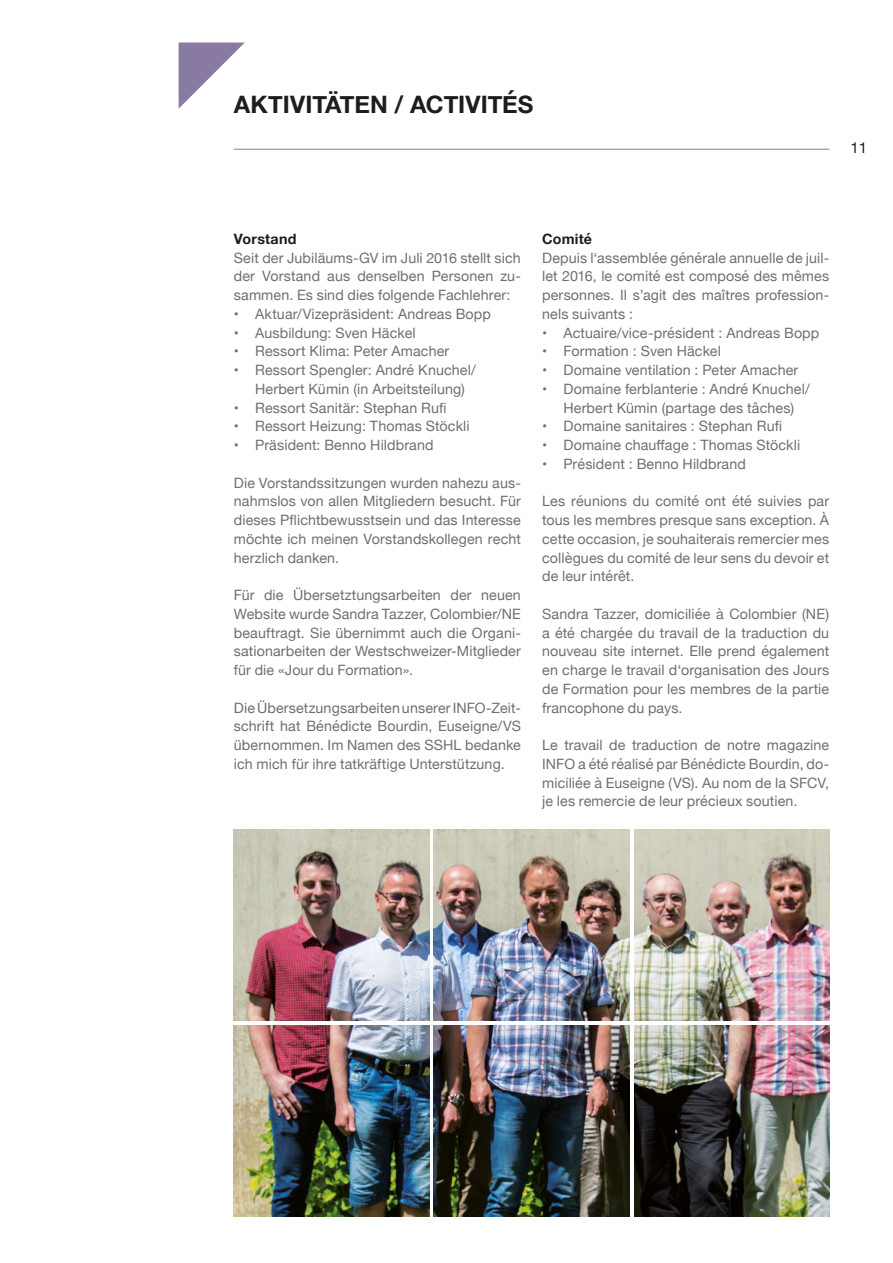
<style>
.page{position:relative;width:893px;height:1263px;background:#fff}
.page>*{position:absolute;margin:0;border:0;box-sizing:border-box;transform-origin:0 0}
.t1{font:700 24px "Helvetica Neue";letter-spacing:-.005em;color:#1d1d1b}
.t2{font:15px "Helvetica Neue";color:#1d1d1b}
.Text{font:14.25px/18.8px "Helvetica Neue";letter-spacing:.01em;color:#706f6f;text-align:justify}
.Titel{font:700 14.25px "Helvetica Neue";letter-spacing:.015em;color:#1d1d1b}
</style>
<div class="page">
<hr style="left:234px;top:149px;width:595px;height:1px;background:#897aa2">
<svg style="left:179px;top:43px;width:65px;height:65px"></svg>
<img style="left:634px;top:829px;width:195px;height:192px">
<img style="left:434px;top:1025px;width:195px;height:191px">
<img style="left:234px;top:1025px;width:195px;height:191px">
<img style="left:634px;top:1025px;width:195px;height:191px">
<img style="left:434px;top:829px;width:196px;height:192px">
<img style="left:234px;top:829px;width:195px;height:192px">
<p class="t1" style="left:234px;top:85px;width:301px">AKTIVITÄTEN / ACTIVITÉS</p>
<p class="t2" style="left:850px;top:137px;width:18px">11</p>
<p class="Titel" style="left:234px;top:227px;width:64px">Vorstand</p>
<p class="Text" style="left:234px;top:249px;width:289px">Seit der Jubiläums-GV im Juli 2016 stellt sich der Vorstand aus denselben Personen zu&shy;sammen. Es sind dies folgende Fachlehrer:</p>
<p class="Text" style="left:234px;top:305px;width:259px">• Aktuar/Vizepräsident: Andreas Bopp</p>
<p class="Text" style="left:234px;top:324px;width:183px">• Ausbildung: Sven Häckel</p>
<p class="Text" style="left:234px;top:343px;width:217px">• Ressort Klima: Peter Amacher</p>
<p class="Text" style="left:255px;top:361px;width:222px;text-indent:-21px">• Ressort Spengler: André Knuchel/<br>Herbert Kümin (in Arbeitsteilung)</p>
<p class="Text" style="left:234px;top:399px;width:214px">• Ressort Sanitär: Stephan Rufi</p>
<p class="Text" style="left:234px;top:418px;width:237px">• Ressort Heizung: Thomas Stöckli</p>
<p class="Text" style="left:234px;top:436px;width:201px">• Präsident: Benno Hildbrand</p>
<p class="Text" style="left:234px;top:474px;width:289px">Die Vorstandssitzungen wurden nahezu aus&shy;nahmslos von allen Mitgliedern besucht. Für dieses Pflichtbewusstsein und das Interesse möchte ich meinen Vorstandskollegen recht herzlich danken.</p>
<p class="Text" style="left:234px;top:586px;width:289px">Für die Übersetztungsarbeiten der neuen Website wurde Sandra Tazzer, Colombier/NE beauftragt. Sie übernimmt auch die Organi&shy;sationarbeiten der Westschweizer-Mitglieder für die «Jour du Formation».</p>
<p class="Text" style="left:234px;top:699px;width:289px">Die Übersetzungsarbeiten unserer INFO-Zeit&shy;schrift hat Bénédicte Bourdin, Euseigne/VS übernommen. Im Namen des SSHL bedanke ich mich für ihre tatkräftige Unterstützung.</p>
<p class="Titel" style="left:542px;top:227px;width:51px">Comité</p>
<p class="Text" style="left:542px;top:249px;width:289px">Depuis l‘assemblée générale annuelle de juil&shy;let 2016, le comité est composé des mêmes personnes. Il s’agit des maîtres profession&shy;nels suivants :</p>
<p class="Text" style="left:542px;top:324px;width:279px">• Actuaire/vice-président : Andreas Bopp</p>
<p class="Text" style="left:542px;top:343px;width:180px">• Formation : Sven Häckel</p>
<p class="Text" style="left:542px;top:361px;width:258px">• Domaine ventilation : Peter Amacher</p>
<p class="Text" style="left:542px;top:380px;width:269px;text-align:center">• Domaine ferblanterie : André Knuchel/<br>Herbert Kümin (partage des tâches)</p>
<p class="Text" style="left:542px;top:418px;width:241px">• Domaine sanitaires : Stephan Rufi</p>
<p class="Text" style="left:542px;top:436px;width:260px">• Domaine chauffage : Thomas Stöckli</p>
<p class="Text" style="left:542px;top:455px;width:205px">• Président : Benno Hildbrand</p>
<p class="Text" style="left:542px;top:493px;width:289px">Les réunions du comité ont été suivies par tous les membres presque sans exception. À cette occasion, je souhaiterais remercier mes collègues du comité de leur sens du devoir et de leur intérêt.</p>
<p class="Text" style="left:542px;top:605px;width:289px">Sandra Tazzer, domiciliée à Colombier (NE) a été chargée du travail de la traduction du nouveau site internet. Elle prend également en charge le travail d‘organisation des Jours de Formation pour les membres de la partie francophone du pays.</p>
<p class="Text" style="left:542px;top:736px;width:289px">Le travail de traduction de notre magazine INFO a été réalisé par Bénédicte Bourdin, do&shy;miciliée à Euseigne (VS). Au nom de la SFCV, je les remercie de leur précieux soutien.</p>
</div>
